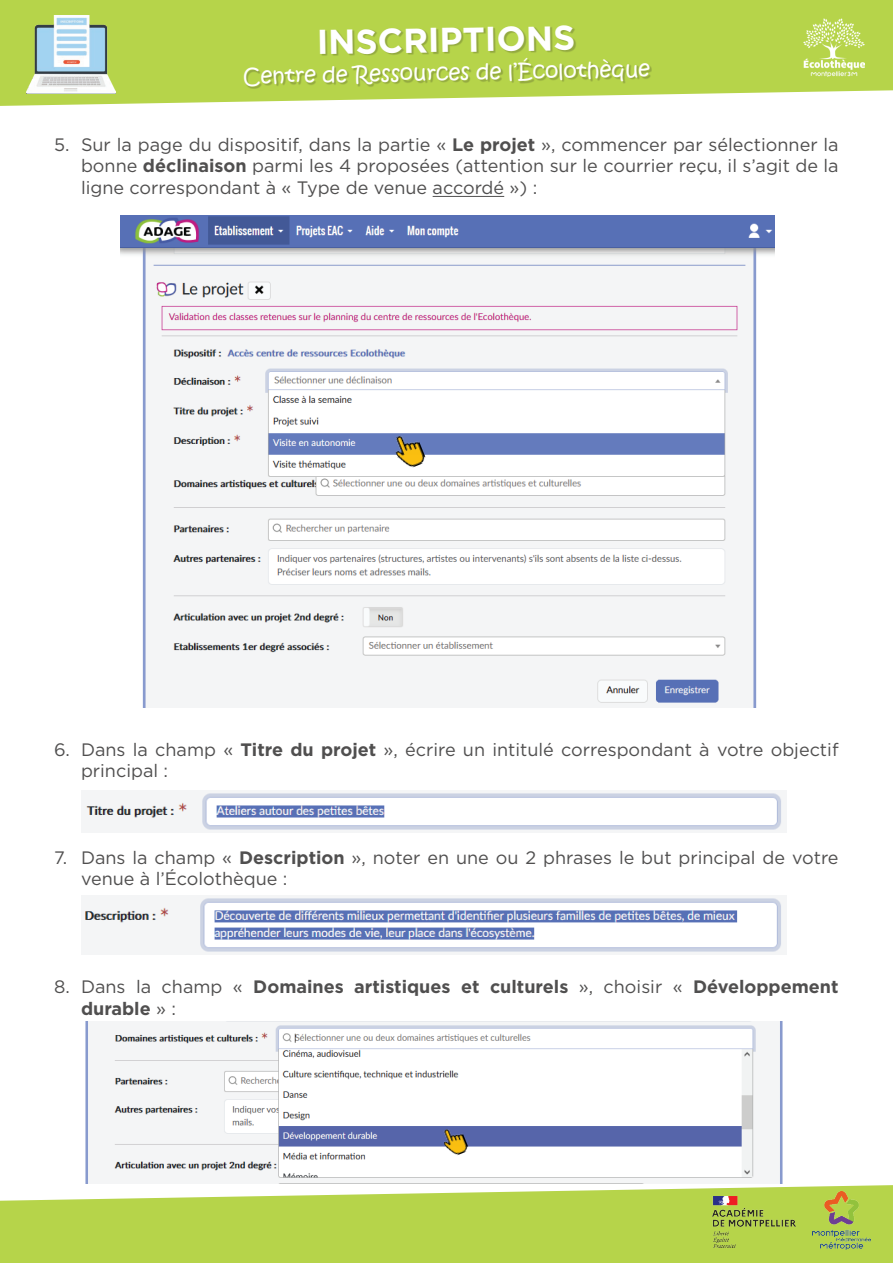
<style>
.page{position:relative;width:893px;height:1263px;background:#fff}
.page>*{position:absolute;margin:0;border:0;box-sizing:border-box;transform-origin:0 0}
.t1{font:700 34.5px "Gotham";color:#fff}
.t2{font:21px "Kristen ITC";color:#fff}
.t3{font:18px/21.6px "Gotham";color:#504f4f}
.t4{font:700 18px/21.6px "Gotham";color:#504f4f}
.s1{font-weight:700}
.s2{font-weight:400}
</style>
<div class="page">
<svg style="left:0;top:0;width:893px;height:106px;fill:#b6d44a"></svg>
<img style="left:804px;top:19px;width:60px;height:58px">
<img style="left:26px;top:15px;width:90px;height:79px">
<svg style="left:0;top:1185px;width:893px;height:78px;fill:#b6d44a"></svg>
<img style="left:712px;top:1197px;width:83px;height:50px">
<img style="left:812px;top:1192px;width:58px;height:57px">
<div style="left:245px;top:27px;width:407px;height:62px;background:#231f20;opacity:.24"></div>
<hr style="left:433px;top:196px;width:71px;height:1px;background:#504f4f">
<img style="left:120px;top:216px;width:654px;height:491px">
<img style="left:391px;top:430px;width:36px;height:41px">
<img style="left:81px;top:790px;width:705px;height:42px">
<img style="left:81px;top:896px;width:705px;height:59px">
<img style="left:85px;top:1021px;width:698px;height:162px">
<img style="left:439px;top:1124px;width:31px;height:34px">
<h1 class="t1" style="left:316px;top:19px;width:260px;rotate:-1deg">INSCRIPTIONS</h1>
<p class="t2" style="left:243px;top:63px;width:409px;rotate:-1deg">Centre de Ressources de l’Écolothèque</p>
<p class="t3" style="left:81px;top:133px;width:759px;text-align:justify;text-indent:-27px">5. Sur la page du dispositif, dans la partie « <span class="s1">Le projet</span> », commencer par sélectionner la bonne <span class="s1">déclinaison</span> parmi les 4 proposées (attention sur le courrier reçu, il s’agit de la ligne correspondant à « Type de venue accordé ») :</p>
<p class="t3" style="left:81px;top:738px;width:759px;text-indent:-27px">6. Dans la champ « <span class="s1">Titre du projet</span> », écrire un intitulé correspondant à votre objectif principal :</p>
<p class="t3" style="left:81px;top:846px;width:759px;text-indent:-27px">7. Dans la champ « <span class="s1">Description</span> », noter en une ou 2 phrases le but principal de votre venue à l’Écolothèque :</p>
<p class="t4" style="left:81px;top:976px;width:759px;text-indent:-27px"><span class="s2">8. Dans la champ «</span> Domaines artistiques et culturels <span class="s2">», choisir «</span> Développement durable <span class="s2">» :</span></p>
</div>
